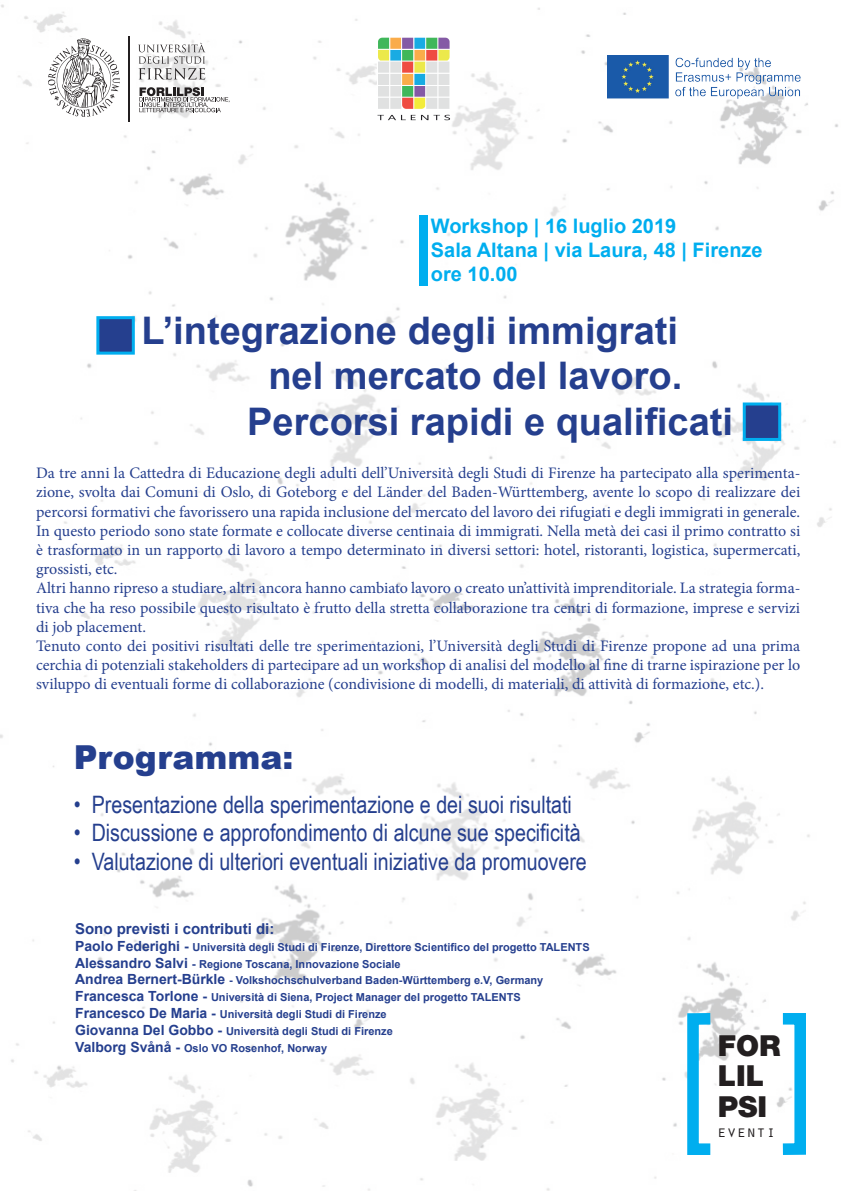
<style>
.page{position:relative;width:842px;height:1191px;background:#fff}
.page>*{position:absolute;margin:0;border:0;box-sizing:border-box;transform-origin:0 0}
.t1{font:700 38px "Arial";color:#253f8e}
.t2{font:900 33px "Arial";color:#253f8e}
.t3{font:900 29px/30.7px "Helvetica Neue LT Pro";color:#231f20}
.t4{font:24px "Arial Narrow";color:#253f8e}
.t5{font:700 20px/24px "Arial";color:#00aeef}
.t6{font:16.4px "Orator Std";color:#231f20}
.t7{font:16px/19.2px "Minion Pro";color:#253f8e}
.t8{font:700 15px "Arial";color:#253f8e}
.t9{font:700 11px/16.8px "Arial";color:#253f8e}
.s1{font-size:14px}
.s2{font-size:12px}
</style>
<div class="page">
<img style="left:0;top:4px;width:838px;height:1187px">
<hr style="left:128px;top:36px;width:2px;height:85px;background:#231f20">
<svg style="left:48px;top:37px;width:72px;height:80px"></svg>
<svg style="left:138px;top:43px;width:67px;height:37px"></svg>
<svg style="left:139px;top:87px;width:91px;height:25px"></svg>
<div style="left:96px;top:316px;width:39px;height:38px;background:#253f8e;border:3px solid #00aeef"></div>
<div style="left:743px;top:402px;width:38px;height:39px;background:#253f8e;border:3px solid #00aeef"></div>
<div style="left:777px;top:1013px;width:29px;height:142px;border:12px solid #00aeef"></div>
<div style="left:687px;top:1013px;width:29px;height:142px;border:12px solid #00aeef"></div>
<img style="left:377px;top:36px;width:73px;height:85px">
<img style="left:607px;top:56px;width:199px;height:45px">
<div style="left:419px;top:215px;width:8px;height:71px;background:#00aeef"></div>
<p class="t5" style="left:431px;top:214px;width:333px">Workshop | 16 luglio 2019<br>Sala Altana | via Laura, 48 | Firenze ore 10.00</p>
<h1 class="t1" style="left:142px;top:304px;width:538px">L’integrazione degli immigrati</h1>
<h1 class="t1" style="left:268px;top:349px;width:415px">nel mercato del lavoro.</h1>
<h1 class="t1" style="left:247px;top:395px;width:487px">Percorsi rapidi e qualificati</h1>
<p class="t7" style="left:36px;top:463px;width:766px">Da tre anni la Cattedra di Educazione degli adulti dell’Università degli Studi di Firenze ha partecipato alla sperimenta&shy;zione, svolta dai Comuni di Oslo, di Goteborg e del Länder del Baden-Württemberg, avente lo scopo di realizzare dei percorsi formativi che favorissero una rapida inclusione del mercato del lavoro dei rifugiati e degli immigrati in generale.<br>In questo periodo sono state formate e collocate diverse centinaia di immigrati. Nella metà dei casi il primo contratto si è trasformato in un rapporto di lavoro a tempo determinato in diversi settori: hotel, ristoranti, logistica, supermercati, grossisti, etc.<br>Altri hanno ripreso a studiare, altri ancora hanno cambiato lavoro o creato un’attività imprenditoriale. La strategia forma&shy;tiva che ha reso possibile questo risultato è frutto della stretta collaborazione tra centri di formazione, imprese e servizi di job placement.<br>Tenuto conto dei positivi risultati delle tre sperimentazioni, l’Università degli Studi di Firenze propone ad una prima cerchia di potenziali stakeholders di partecipare ad un workshop di analisi del modello al fine di trarne ispirazione per lo sviluppo di eventuali forme di collaborazione (condivisione di modelli, di materiali, di attività di formazione, etc.).</p>
<h2 class="t2" style="left:74px;top:733px;width:221px">Programma:</h2>
<h3 class="t4" style="left:74px;top:786px;width:500px">• Presentazione della sperimentazione e dei suoi risultati</h3>
<h3 class="t4" style="left:74px;top:815px;width:508px">• Discussione e approfondimento di alcune sue specificità</h3>
<h3 class="t4" style="left:74px;top:844px;width:515px">• Valutazione di ulteriori eventuali iniziative da promuovere</h3>
<p class="t8" style="left:75px;top:918px;width:201px">Sono previsti i contributi di:</p>
<p class="t9" style="left:75px;top:938px;width:516px"><span class="s1">Paolo Federighi -</span> Università degli Studi di Firenze, Direttore Scientifico del progetto TALENTS <span class="s1">Alessandro Salvi</span> <span class="s2">-</span> Regione Toscana, Innovazione Sociale<br><span class="s1">Andrea Bernert-Bürkle</span> - Volkshochschulverband Baden-Württemberg e.V, Germany <span class="s1">Francesca Torlone -</span> Università di Siena, Project Manager del progetto TALENTS <span class="s1">Francesco De Maria -</span> Università degli Studi di Firenze<br><span class="s1">Giovanna Del Gobbo -</span> Università degli Studi di Firenze<br><span class="s1">Valborg Svånå -</span> Oslo VO Rosenhof, Norway</p>
<h3 class="t3" style="left:718px;top:1029px;width:64px">FOR<br>LIL<br>PSI</h3>
<p class="t6" style="left:717px;top:1120px;width:61px">eventi</p>
</div>
